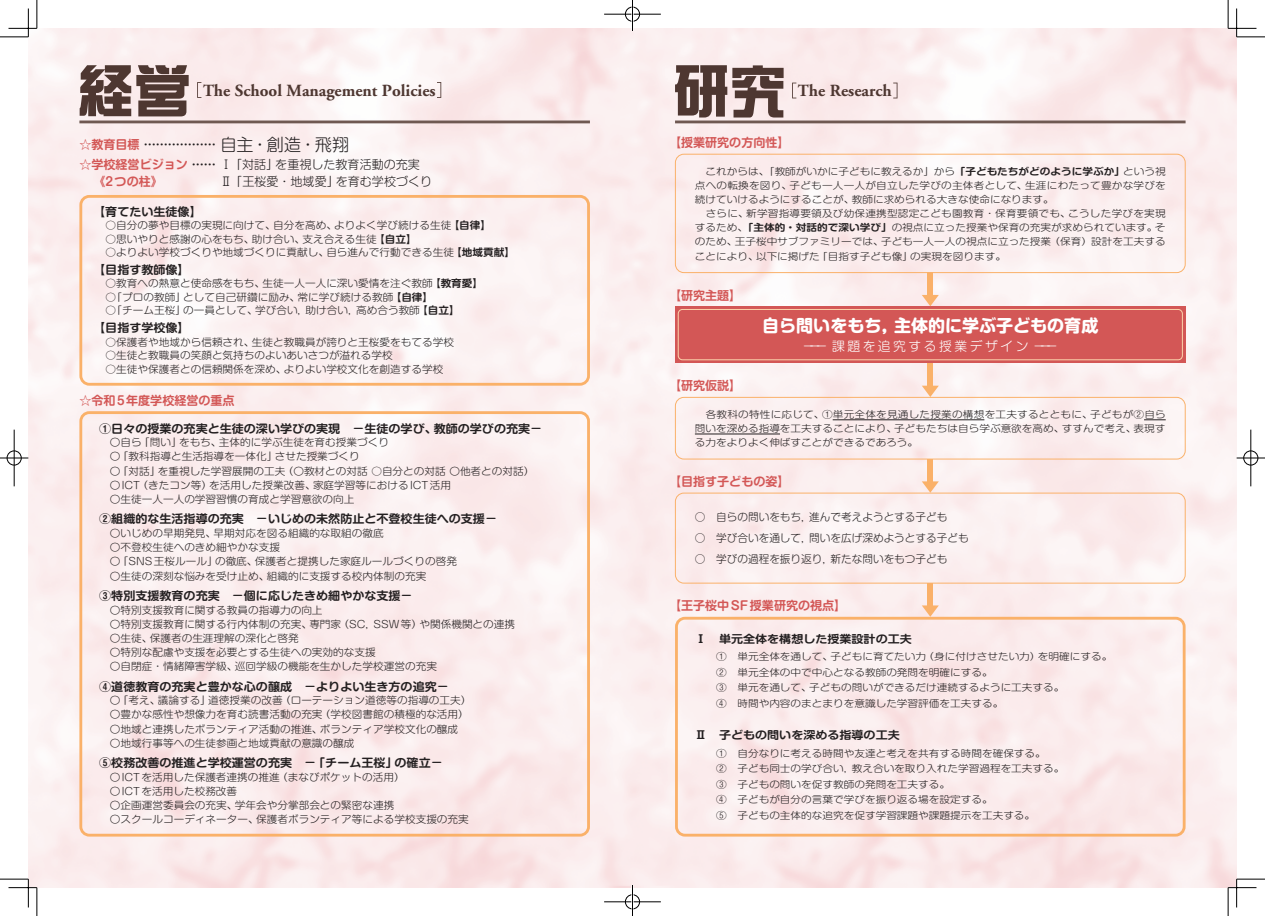
<style>
.page{position:relative;width:1265px;height:916px;background:#fff}
.page>*{position:absolute;margin:0;border:0;box-sizing:border-box;transform-origin:0 0}
.t1{font:700 17px "Adobe Garamond";color:#4e3731}
.t2{font:700 17px "Shin M Go Pro";color:#fff}
.t3{font:300 17px "Shin M Go Pro";color:#231f20}
.t4{font:300 12.8px "Shin M Go Pro";letter-spacing:.2em;color:#fff}
.t5{font:700 12px "Shin M Go Pro De";color:#d35756}
.t6{font:300 12px "Shin M Go Pro";color:#231f20}
.t7{font:700 11.4px "Shin M Go Pro De";color:#231f20;scale:1.05 1}
.t8{font:700 10.8px "Shin M Go Pro De";color:#231f20;scale:1.11 1}
.t9{font:300 10.6px/21.3px "Shin M Go Pro";color:#231f20}
.t10{font:300 10.1px/14.2px "Shin M Go Pro";color:#231f20;scale:1.05 1}
.t11{font:300 9.6px/14.2px "Shin M Go Pro";color:#231f20;scale:1.11 1}
.s1{font-family:"Shin M Go Pro De";font-weight:700;font-size:12px;color:#d35756}
.s2{font-family:"Shin M Go Pro De";font-weight:700;font-size:12px}
.s3{font-family:"Shin M Go Pro De";font-weight:700;color:#d35756}
.s4{font-family:"Shin M Go Pro De";font-weight:700}
</style>
<div class="page">
<img style="left:28px;top:28px;width:1208px;height:859px">
<div style="left:79px;top:195px;width:511px;height:191px;border:3px solid #fab169;border-radius:9px"></div>
<div style="left:675px;top:154px;width:510px;height:119px;border:1px solid #fab169;border-radius:9px"></div>
<div style="left:675px;top:397px;width:510px;height:62px;border:1px solid #fab169;border-radius:9px"></div>
<div style="left:675px;top:493px;width:510px;height:90px;border:1px solid #fab169;border-radius:9px"></div>
<div style="left:675px;top:617px;width:510px;height:219px;border:3px solid #fab169;border-radius:9px"></div>
<div style="left:675px;top:306px;width:510px;height:57px;background:#d35756"></div>
<div style="left:79px;top:411px;width:511px;height:425px;border:3px solid #fab169;border-radius:9px"></div>
<div style="left:677px;top:309px;width:505px;height:51px;border:1px solid #fdd4ac;border-radius:4px"></div>
<svg style="left:921px;top:295px;width:17px;height:11px"></svg>
<div style="left:927px;top:272px;width:6px;height:29px;background:#fab169"></div>
<svg style="left:921px;top:386px;width:17px;height:11px"></svg>
<div style="left:927px;top:363px;width:6px;height:27px;background:#fab169"></div>
<svg style="left:921px;top:481px;width:17px;height:12px"></svg>
<div style="left:927px;top:459px;width:6px;height:28px;background:#fab169"></div>
<svg style="left:921px;top:605px;width:17px;height:12px"></svg>
<div style="left:927px;top:583px;width:6px;height:28px;background:#fab169"></div>
<hr style="left:79px;top:120px;width:511px;height:3px;background:#6f5952">
<hr style="left:675px;top:120px;width:510px;height:3px;background:#6f5952">
<svg style="left:79px;top:65px;width:110px;height:51px;background:#7f6a66"></svg>
<svg style="left:437px;top:82px;width:4px;height:16px"></svg>
<svg style="left:197px;top:82px;width:4px;height:16px"></svg>
<svg style="left:675px;top:65px;width:108px;height:52px;background:#897571"></svg>
<svg style="left:893px;top:83px;width:4px;height:15px"></svg>
<svg style="left:792px;top:83px;width:4px;height:15px"></svg>
<hr style="left:832px;top:419px;width:152px;height:1px;background:#231f20">
<svg style="left:1143px;top:419px;width:22px;height:1px"></svg>
<hr style="left:694px;top:434px;width:86px;height:1px;background:#231f20">
<svg style="left:0;top:0;width:38px;height:38px"></svg>
<svg style="left:0;top:878px;width:38px;height:38px"></svg>
<svg style="left:1227px;top:0;width:37px;height:38px"></svg>
<svg style="left:1227px;top:878px;width:37px;height:38px"></svg>
<div style="left:624px;top:6px;width:16px;height:16px;border:1px solid #fff;border-radius:50%"></div>
<hr style="left:604px;top:13px;width:56px;height:2px;background:#fff">
<div style="left:625px;top:7px;width:14px;height:14px;border:1px solid #000;border-radius:50%"></div>
<hr style="left:604px;top:14px;width:56px;height:1px;background:#000">
<div style="left:624px;top:894px;width:16px;height:15px;border:1px solid #fff;border-radius:50%"></div>
<div style="left:625px;top:894px;width:14px;height:15px;border:1px solid #000;border-radius:50%"></div>
<hr style="left:604px;top:901px;width:56px;height:1px;background:#000">
<div style="left:6px;top:450px;width:16px;height:16px;border:1px solid #fff;border-radius:50%"></div>
<hr style="left:0;top:457px;width:28px;height:2px;background:#fff">
<hr style="left:13px;top:429px;width:2px;height:57px;background:#fff">
<div style="left:7px;top:451px;width:14px;height:14px;border:1px solid #000;border-radius:50%"></div>
<svg style="left:0;top:458px;width:28px;height:1px"></svg>
<hr style="left:14px;top:429px;width:1px;height:57px;background:#000">
<div style="left:1242px;top:450px;width:16px;height:16px;border:1px solid #fff;border-radius:50%"></div>
<hr style="left:1236px;top:457px;width:28px;height:2px;background:#fff">
<hr style="left:1249px;top:429px;width:2px;height:57px;background:#fff">
<div style="left:1243px;top:451px;width:14px;height:14px;border:1px solid #000;border-radius:50%"></div>
<svg style="left:1236px;top:458px;width:28px;height:1px"></svg>
<hr style="left:1250px;top:429px;width:1px;height:57px;background:#000">
<hr style="left:631px;top:3px;width:2px;height:28px;background:#fff">
<hr style="left:631px;top:885px;width:2px;height:28px;background:#fff">
<svg style="left:632px;top:0;width:1px;height:31px"></svg>
<svg style="left:632px;top:885px;width:1px;height:31px"></svg>
<h1 class="t1" style="left:203px;top:81px;width:234px">The School Management Policies</h1>
<h1 class="t1" style="left:797px;top:81px;width:95px">The Research</h1>
<h1 class="t3" style="left:79px;top:131px;width:271px"><span class="s1">☆教育目標</span> <span class="s2">………………</span> 自主・創造・飛翔</h1>
<p class="t6" style="left:79px;top:154px;width:342px"><span class="s3">☆学校経営ビジョン</span> <span class="s4">……</span> Ⅰ 「対話」を重視した教育活動の充実</p>
<p class="t5" style="left:79px;top:171px;width:85px">　 《2つの柱》</p>
<p class="t6" style="left:192px;top:171px;width:241px"><span class="s3">　　</span> Ⅱ 「王桜愛・地域愛」を育む学校づくり</p>
<p class="t5" style="left:669px;top:132px;width:122px">【授業研究の方向性】</p>
<p class="t11" style="left:694px;top:163px;width:426px">　これからは、「教師がいかに子どもに教えるか」から<span class="s4">「子どもたちがどのように学ぶか」</span>という視点への転換を図り、子ども一人一人が自立した学びの主体者として、生涯にわたって豊かな学びを続けていけるようにすることが、教師に求められる大きな使命になります。<br>　さらに、新学習指導要領及び幼保連携型認定こども園教育・保育要領でも、こうした学びを実現するため、<span class="s4">「主体的・対話的で深い学び」</span>の視点に立った授業や保育の充実が求められています。そのため、王子桜中サブファミリーでは、子ども一人一人の視点に立った授業 （保育）設計を工夫することにより、以下に掲げた「目指す子ども像」の実現を図ります。</p>
<p class="t7" style="left:93px;top:202px;width:105px">【育てたい生徒像】</p>
<p class="t10" style="left:106px;top:217px;width:368px">○自分の夢や目標の実現に向けて、自分を高め、よりよく学び続ける生徒<span class="s4">【自律】</span></p>
<p class="t10" style="left:106px;top:231px;width:298px">○思いやりと感謝の心をもち、助け合い、支え合える生徒<span class="s4">【自立】</span></p>
<p class="t10" style="left:106px;top:244px;width:391px">○よりよい学校づくりや地域づくりに貢献し、自ら進んで行動できる生徒<span class="s4">【地域貢献】</span></p>
<p class="t7" style="left:93px;top:260px;width:93px">【目指す教師像】</p>
<p class="t10" style="left:106px;top:275px;width:361px">○教育への熱意と使命感をもち、生徒一人一人に深い愛情を注ぐ教師<span class="s4">【教育愛】</span></p>
<p class="t10" style="left:106px;top:289px;width:313px">○「プロの教師」として自己研鑽に励み、常に学び続ける教師<span class="s4">【自律】</span></p>
<p class="t10" style="left:106px;top:302px;width:339px">○「チーム王桜」の一員として、学び合い，助け合い，高め合う教師<span class="s4">【自立】</span></p>
<p class="t7" style="left:93px;top:318px;width:93px">【目指す学校像】</p>
<p class="t10" style="left:106px;top:333px;width:333px">○保護者や地域から信頼され、生徒と教職員が誇りと王桜愛をもてる学校</p>
<p class="t10" style="left:106px;top:347px;width:275px">○生徒と教職員の笑顔と気持ちのよいあいさつが溢れる学校</p>
<p class="t10" style="left:106px;top:360px;width:323px">○生徒や保護者との信頼関係を深め、よりよい学校文化を創造する学校</p>
<p class="t5" style="left:669px;top:285px;width:74px">【研究主題】</p>
<h1 class="t2" style="left:762px;top:311px;width:337px">自ら問いをもち，主体的に学ぶ子どもの育成</h1>
<p class="t4" style="left:802px;top:336px;width:257px">−−− 課題を追究する授業デザイン −−−</p>
<p class="t5" style="left:79px;top:390px;width:157px">☆令和5年度学校経営の重点</p>
<p class="t7" style="left:99px;top:419px;width:423px">①日々の授業の充実と生徒の深い学びの実現　－生徒の学び、教師の学びの充実－</p>
<p class="t10" style="left:110px;top:434px;width:406px">〇自ら「問い」をもち、主体的に学ぶ生徒を育む授業づくり<br>〇「教科指導と生活指導を一体化」させた授業づくり<br>〇「対話」を重視した学習展開の工夫（〇教材との対話 ○自分との対話 〇他者との対話）〇ICT（きたコン等）を活用した授業改善、家庭学習等におけるICT活用<br>〇生徒一人一人の学習習慣の育成と学習意欲の向上</p>
<p class="t7" style="left:99px;top:510px;width:380px">②組織的な生活指導の充実　－いじめの未然防止と不登校生徒への支援－</p>
<p class="t10" style="left:110px;top:525px;width:332px">〇いじめの早期発見、早期対応を図る組織的な取組の徹底<br>〇不登校生徒へのきめ細やかな支援<br>〇「SNS王桜ルール」の徹底、保護者と提携した家庭ルールづくりの啓発〇生徒の深刻な悩みを受け止め、組織的に支援する校内体制の充実</p>
<p class="t7" style="left:99px;top:586px;width:300px">③特別支援教育の充実　－個に応じたきめ細やかな支援－</p>
<p class="t10" style="left:110px;top:601px;width:387px">〇特別支援教育に関する教員の指導力の向上<br>〇特別支援教育に関する行内体制の充実、専門家（SC，SSW等）や関係機関との連携〇生徒、保護者の生涯理解の深化と啓発<br>〇特別な配慮や支援を必要とする生徒への実効的な支援<br>〇自閉症・情緒障害学級、巡回学級の機能を生かした学校運営の充実</p>
<p class="t7" style="left:99px;top:677px;width:334px">④道徳教育の充実と豊かな心の醸成　－よりよい生き方の追究－</p>
<p class="t10" style="left:110px;top:692px;width:346px">〇「考え、議論する」道徳授業の改善（ローテーション道徳等の指導の工夫）〇豊かな感性や想像力を育む読書活動の充実（学校図書館の積極的な活用）〇地域と連携したボランティア活動の推進、ボランティア学校文化の醸成<br>〇地域行事等への生徒参画と地域貢献の意識の醸成</p>
<p class="t7" style="left:99px;top:753px;width:328px">⑤校務改善の推進と学校運営の充実　－「チーム王桜」の確立－</p>
<p class="t10" style="left:110px;top:768px;width:343px">〇ICTを活用した保護者連携の推進（まなびポケットの活用）<br>〇ICTを活用した校務改善<br>〇企画運営委員会の充実、学年会や分掌部会との緊密な連携<br>〇スクールコーディネーター、保護者ボランティア等による学校支援の充実</p>
<p class="t5" style="left:669px;top:375px;width:74px">【研究仮説】</p>
<p class="t11" style="left:694px;top:406px;width:426px;text-align:justify">　各教科の特性に応じて、①単元全体を見通した授業の構想を工夫するとともに、子どもが②自ら問いを深める指導を工夫することにより、子どもたちは自ら学ぶ意欲を高め、すすんで考え、表現する力をよりよく伸ばすことができるであろう。</p>
<p class="t5" style="left:669px;top:471px;width:122px">【目指す子どもの姿】</p>
<p class="t9" style="left:694px;top:505px;width:275px">○　自らの問いをもち，進んで考えようとする子ども<br>○　学び合いを通して，問いを広げ深めようとする子ども○　学びの過程を振り返り，新たな問いをもつ子ども</p>
<p class="t5" style="left:669px;top:595px;width:179px">【王子桜中SF授業研究の視点】</p>
<p class="t8" style="left:694px;top:630px;width:197px">Ⅰ　単元全体を構想した授業設計の工夫</p>
<p class="t11" style="left:716px;top:647px;width:358px;line-height:15.6px">①　単元全体を通して、子どもに育てたい力（身に付けさせたい力）を明確にする。②　単元全体の中で中心となる教師の発問を明確にする。<br>③　単元を通して、子どもの問いができるだけ連続するように工夫する。<br>④　時間や内容のまとまりを意識した学習評価を工夫する。</p>
<p class="t8" style="left:694px;top:726px;width:186px">Ⅱ　子どもの問いを深める指導の工夫</p>
<p class="t11" style="left:716px;top:744px;width:315px;line-height:15.6px">①　自分なりに考える時間や友達と考えを共有する時間を確保する。<br>②　子ども同士の学び合い，教え合いを取り入れた学習過程を工夫する。③　子どもの問いを促す教師の発問を工夫する。<br>④　子どもが自分の言葉で学びを振り返る場を設定する。<br>⑤　子どもの主体的な追究を促す学習課題や課題提示を工夫する。</p>
</div>
